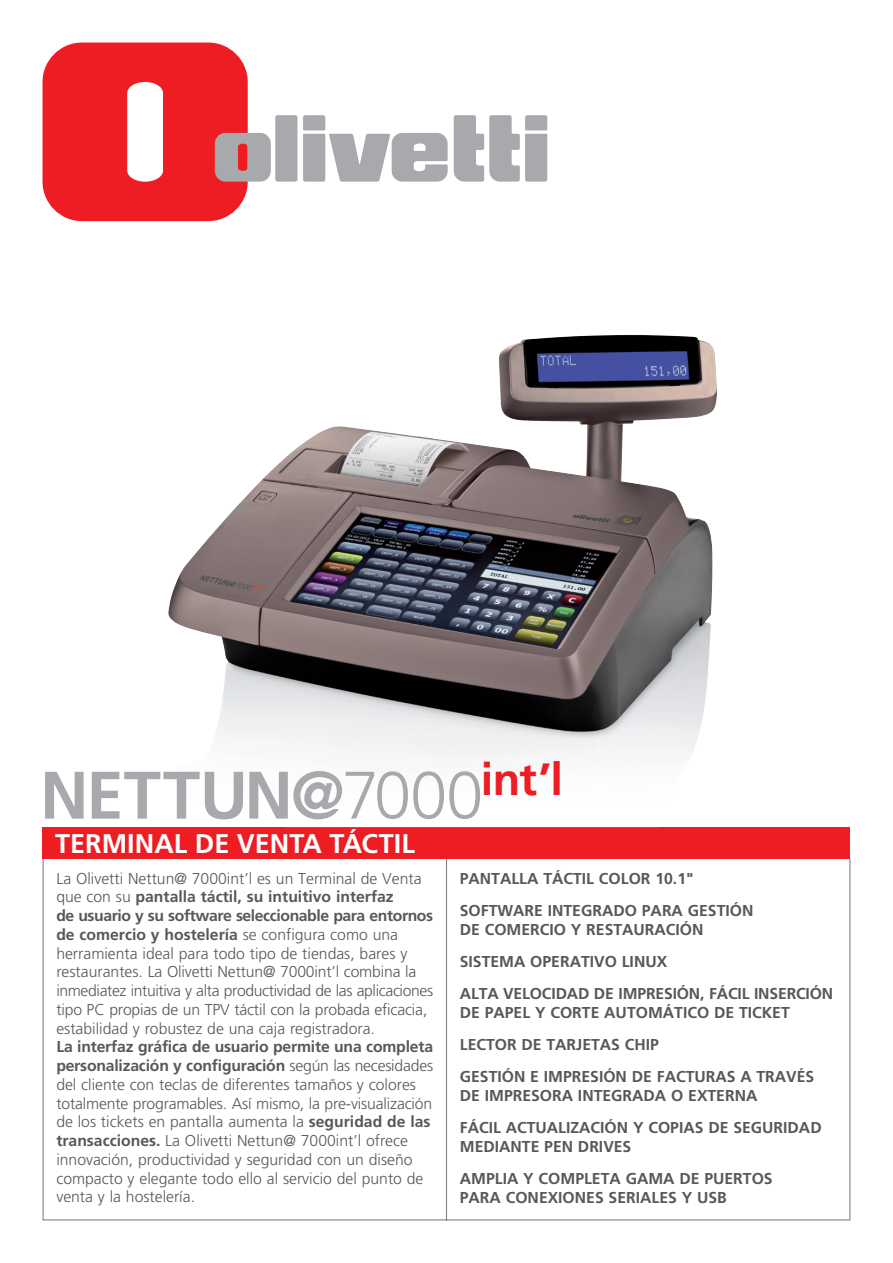
<style>
.page{position:relative;width:893px;height:1263px;background:#fff}
.page>*{position:absolute;margin:0;border:0;box-sizing:border-box;transform-origin:0 0}
.t1{font:700 67.05px "Frutiger";letter-spacing:-.005em;color:#a8a9ad}
.t2{font:700 27px "Frutiger";color:#fff}
.Normale{font:300 15.75px/18.8px "Frutiger";color:#57585a}
.Normale-2{font:700 15.75px/18.8px "Frutiger";color:#57585a}
.TABELLA{font:700 15.75px/18.8px "Frutiger";color:#57585a}
.s1{font-weight:300}
.s2{font-weight:700}
</style>
<div class="page">
<hr style="left:446px;top:859px;width:1px;height:361px;background:#808285">
<svg style="left:43px;top:43px;width:228px;height:178px"></svg>
<div style="left:275px;top:115px;width:22px;height:67px;background:#a8a9ad;border-radius:2px"></div>
<svg style="left:303px;top:115px;width:145px;height:67px"></svg>
<svg style="left:454px;top:115px;width:93px;height:67px"></svg>
<div style="left:43px;top:827px;width:807px;height:32px;background:#ee1d23"></div>
<img style="left:168px;top:335px;width:549px;height:424px">
<p class="t1" style="left:40px;top:756px;width:524px">NETTUN@<span class="s1">7000</span><sup>int’l</sup></p>
<p class="t2" style="left:55px;top:828px;width:361px">TERMINAL DE VENTA TÁCTIL</p>
<p class="Normale" style="left:56px;top:869px;width:378px">La Olivetti Nettun@ 7000int’l es un Terminal de Venta que con su <span class="s2">pantalla táctil, su intuitivo interfaz<br>de usuario y su software seleccionable para entornos de comercio y hostelería</span> se configura como una herramienta ideal para todo tipo de tiendas, bares y restaurantes. La Olivetti Nettun@ 7000int’l combina la inmediatez intuitiva y alta productividad de las aplicaciones tipo PC propias de un TPV táctil con la probada eficacia, estabilidad y robustez de una caja registradora.</p>
<p class="Normale" style="left:56px;top:1038px;width:378px"><span class="s2">La interfaz gráfica de usuario permite una completa personalización y configuración</span> según las necesidades del cliente con teclas de diferentes tamaños y colores totalmente programables. Así mismo, la pre-visualización de los tickets en pantalla aumenta la <span class="s2">seguridad de las transacciones.</span> La Olivetti Nettun@ 7000int’l ofrece innovación, productividad y seguridad con un diseño compacto y elegante todo ello al servicio del punto de venta y la hostelería.</p>
<p class="Normale-2" style="left:460px;top:869px;width:235px">PANTALLA TÁCTIL COLOR 10.1"</p>
<p class="Normale-2" style="left:460px;top:901px;width:295px">SOFTWARE INTEGRADO PARA GESTIÓN</p>
<p class="Normale-2" style="left:460px;top:920px;width:245px">DE COMERCIO Y RESTAURACIÓN</p>
<p class="Normale-2" style="left:460px;top:952px;width:209px">SISTEMA OPERATIVO LINUX</p>
<p class="Normale-2" style="left:460px;top:984px;width:375px">ALTA VELOCIDAD DE IMPRESIÓN, FÁCIL INSERCIÓN<br>DE PAPEL Y CORTE AUTOMÁTICO DE TICKET</p>
<p class="Normale-2" style="left:460px;top:1035px;width:201px">LECTOR DE TARJETAS CHIP</p>
<p class="TABELLA" style="left:460px;top:1067px;width:356px">GESTIÓN E IMPRESIÓN DE FACTURAS A TRAVÉS<br>DE IMPRESORA INTEGRADA O EXTERNA</p>
<p class="TABELLA" style="left:460px;top:1118px;width:363px">FÁCIL ACTUALIZACIÓN Y COPIAS DE SEGURIDAD<br>MEDIANTE PEN DRIVES</p>
<p class="Normale-2" style="left:460px;top:1169px;width:314px">AMPLIA Y COMPLETA GAMA DE PUERTOS</p>
<p class="Normale-2" style="left:460px;top:1188px;width:268px">PARA CONEXIONES SERIALES Y USB</p>
</div>
